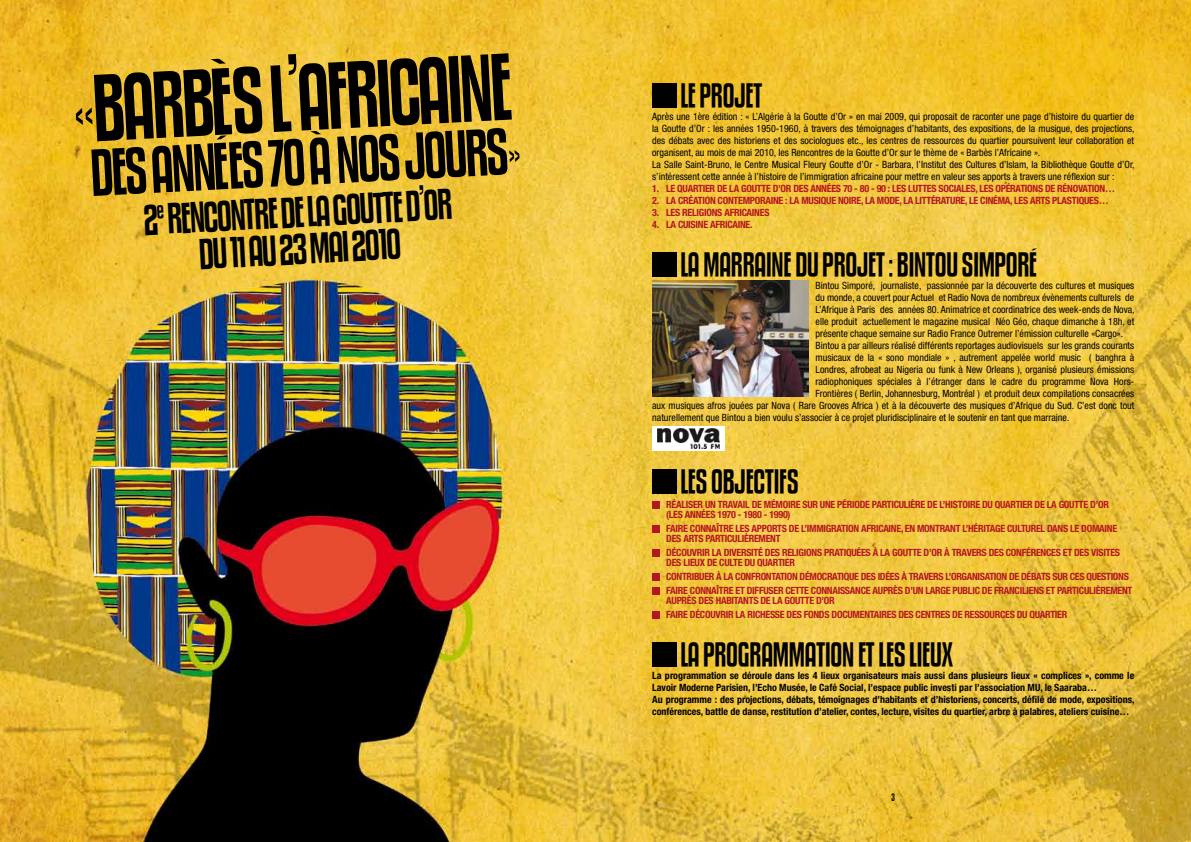
<style>
.page{position:relative;width:1191px;height:842px;background:#fff}
.page>*{position:absolute;margin:0;border:0;box-sizing:border-box;transform-origin:0 0}
.t1{font:90.2px "Kenyan Coffee";color:#000}
.t2{font:63.2px "Kenyan Coffee";color:#000}
.t3{font:41.3px/37px "Kenyan Coffee";color:#000;text-align:center}
.t4{font:33px "Kenyan Coffee";color:#000}
.t5{font:condensed 10px/12px "Helvetica Neue";color:#000}
.t6{font:700 condensed 10px/10px "Helvetica Neue";letter-spacing:-.025em;color:#b51621}
.t7{font:700 condensed 10px/12px "Helvetica Neue";color:#000}
.t8{font:10px "Kenyan Coffee";color:#000}
</style>
<div class="page">
<img style="left:0;top:0;width:1191px;height:842px">
<div style="left:652px;top:84px;width:24px;height:24px;background:#000"></div>
<div style="left:652px;top:253px;width:24px;height:24px;background:#000"></div>
<div style="left:652px;top:470px;width:24px;height:24px;background:#000"></div>
<div style="left:652px;top:501px;width:7px;height:7px;background:#b51621"></div>
<div style="left:652px;top:525px;width:7px;height:7px;background:#b51621"></div>
<div style="left:652px;top:549px;width:7px;height:7px;background:#b51621"></div>
<div style="left:652px;top:573px;width:7px;height:7px;background:#b51621"></div>
<div style="left:652px;top:587px;width:7px;height:7px;background:#b51621"></div>
<div style="left:652px;top:611px;width:7px;height:7px;background:#b51621"></div>
<div style="left:652px;top:643px;width:24px;height:24px;background:#000"></div>
<img style="left:652px;top:281px;width:156px;height:116px">
<div style="left:652px;top:426px;width:72px;height:24px;background:#fff"></div>
<img style="left:657px;top:428px;width:62px;height:20px">
<h1 class="t1" style="left:70px;top:63px;width:442px;rotate:-3deg">«BARBÈSL’AFRICAINE</h1>
<h2 class="t2" style="left:89px;top:141px;width:432px;rotate:-3deg">DESANNÉES70ÀNOSJOURS»</h2>
<h3 class="t3" style="left:143px;top:204px;width:310px;rotate:-3deg">2<sup>e</sup> RENCONTREDELAGOUTTED’OR<br>DU11AU23MAI2010</h3>
<h3 class="t4" style="left:680px;top:79px;width:83px">LE PROJET</h3>
<p class="t5" style="left:652px;top:111px;width:484px">Après une 1ère édition : « L’Algérie à la Goutte d’Or » en mai 2009, qui proposait de raconter une page d’histoire du quartier de la Goutte d’Or : les années 1950-1960, à travers des témoignages d’habitants, des expositions, de la musique, des projections, des débats avec des historiens et des sociologues etc., les centres de ressources du quartier poursuivent leur collaboration et organisent, au mois de mai 2010, les Rencontres de la Goutte d’Or sur le thème de « Barbès l’Africaine ».<br>La Salle Saint-Bruno, le Centre Musical Fleury Goutte d’Or - Barbara, l’Institut des Cultures d’Islam, la Bibliothèque Goutte d’Or, s’intéressent cette année à l’histoire de l’immigration africaine pour mettre en valeur ses apports à travers une réflexion sur :</p>
<p class="t6" style="left:652px;top:184px;width:464px">1. LE QUARTIER DE LA GOUTTE D’OR DES ANNÉES 70 - 80 - 90 : LES LUTTES SOCIALES, LES OPÉRATIONS DE RÉNOVATION…</p>
<p class="t6" style="left:652px;top:196px;width:458px">2. LA CRÉATION CONTEMPORAINE : LA MUSIQUE NOIRE, LA MODE, LA LITTÉRATURE, LE CINÉMA, LES ARTS PLASTIQUES…</p>
<p class="t6" style="left:652px;top:208px;width:119px">3. LES RELIGIONS AFRICAINES</p>
<p class="t6" style="left:652px;top:220px;width:102px">4. LA CUISINE AFRICAINE.</p>
<h3 class="t4" style="left:680px;top:248px;width:359px">LA MARRAINEDUPROJET : BINTOU SIMPORÉ</h3>
<p class="t5" style="left:815px;top:280px;width:320px">Bintou Simporé, journaliste, passionnée par la découverte des cultures et musiques</p>
<p class="t5" style="left:815px;top:292px;width:320px">du monde, a couvert pour Actuel et Radio Nova de nombreux évènements culturels de</p>
<p class="t5" style="left:815px;top:304px;width:320px">L’Afrique à Paris des années 80. Animatrice et coordinatrice des week-ends de Nova,</p>
<p class="t5" style="left:815px;top:316px;width:320px">elle produit actuellement le magazine musical Néo Géo, chaque dimanche à 18h, et</p>
<p class="t5" style="left:815px;top:328px;width:309px">présente chaque semaine sur Radio France Outremer l’émission culturelle «Cargo».</p>
<p class="t5" style="left:815px;top:340px;width:320px">Bintou a par ailleurs réalisé différents reportages audiovisuels sur les grands courants</p>
<p class="t5" style="left:815px;top:352px;width:320px">musicaux de la « sono mondiale » , autrement appelée world music ( banghra à</p>
<p class="t5" style="left:815px;top:364px;width:320px">Londres, afrobeat au Nigeria ou funk à New Orleans ), organisé plusieurs émissions</p>
<p class="t5" style="left:815px;top:376px;width:320px">radiophoniques spéciales à l’étranger dans le cadre du programme Nova Hors-</p>
<p class="t5" style="left:815px;top:388px;width:320px">Frontières ( Berlin, Johannesburg, Montréal ) et produit deux compilations consacrées</p>
<p class="t5" style="left:652px;top:400px;width:483px">aux musiques afros jouées par Nova ( Rare Grooves Africa ) et à la découverte des musiques d’Afrique du Sud. C’est donc tout</p>
<p class="t5" style="left:652px;top:412px;width:419px">naturellement que Bintou a bien voulu s’associer à ce projet pluridisciplinaire et le soutenir en tant que marraine.</p>
<h3 class="t4" style="left:680px;top:465px;width:120px">LESOBJECTIFS</h3>
<p class="t6" style="left:666px;top:500px;width:444px">RÉALISER UN TRAVAIL DE MÉMOIRE SUR UNE PÉRIODE PARTICULIÈRE DE L’HISTOIRE DU QUARTIER DE LA GOUTTE D’OR (LES ANNÉES 1970 - 1980 - 1990)</p>
<p class="t6" style="left:666px;top:524px;width:452px">FAIRE CONNAÎTRE LES APPORTS DE L’IMMIGRATION AFRICAINE, EN MONTRANT L’HÉRITAGE CULTUREL DANS LE DOMAINE<br>DES ARTS PARTICULIÈREMENT</p>
<p class="t6" style="left:666px;top:548px;width:455px">DÉCOUVRIR LA DIVERSITÉ DES RELIGIONS PRATIQUÉES À LA GOUTTE D’OR À TRAVERS DES CONFÉRENCES ET DES VISITES<br>DES LIEUX DE CULTE DU QUARTIER</p>
<p class="t6" style="left:666px;top:570px;width:467px;line-height:14px">CONTRIBUER À LA CONFRONTATION DÉMOCRATIQUE DES IDÉES À TRAVERS L’ORGANISATION DE DÉBATS SUR CES QUESTIONS<br>FAIRE CONNAÎTRE ET DIFFUSER CETTE CONNAISSANCE AUPRÈS D’UN LARGE PUBLIC DE FRANCILIENS ET PARTICULIÈREMENT</p>
<p class="t6" style="left:666px;top:594px;width:403px;line-height:14px">AUPRÈS DES HABITANTS DE LA GOUTTE D’OR<br>FAIRE DÉCOUVRIR LA RICHESSE DES FONDS DOCUMENTAIRES DES CENTRES DE RESSOURCES DU QUARTIER</p>
<h3 class="t4" style="left:680px;top:638px;width:274px">LA PROGRAMMATIONET LESLIEUX</h3>
<p class="t7" style="left:652px;top:670px;width:484px">La programmation se déroule dans les 4 lieux organisateurs mais aussi dans plusieurs lieux « complices », comme le Lavoir Moderne Parisien, l’Echo Musée, le Café Social, l’espace public investi par l’association MU, le Saaraba…<br>Au programme : des projections, débats, témoignages d’habitants et d’historiens, concerts, défilé de mode, expositions, conférences, battle de danse, restitution d’atelier, contes, lecture, visites du quartier, arbre à palabres, ateliers cuisine…</p>
<p class="t8" style="left:891px;top:792px;width:5px">3</p>
</div>
